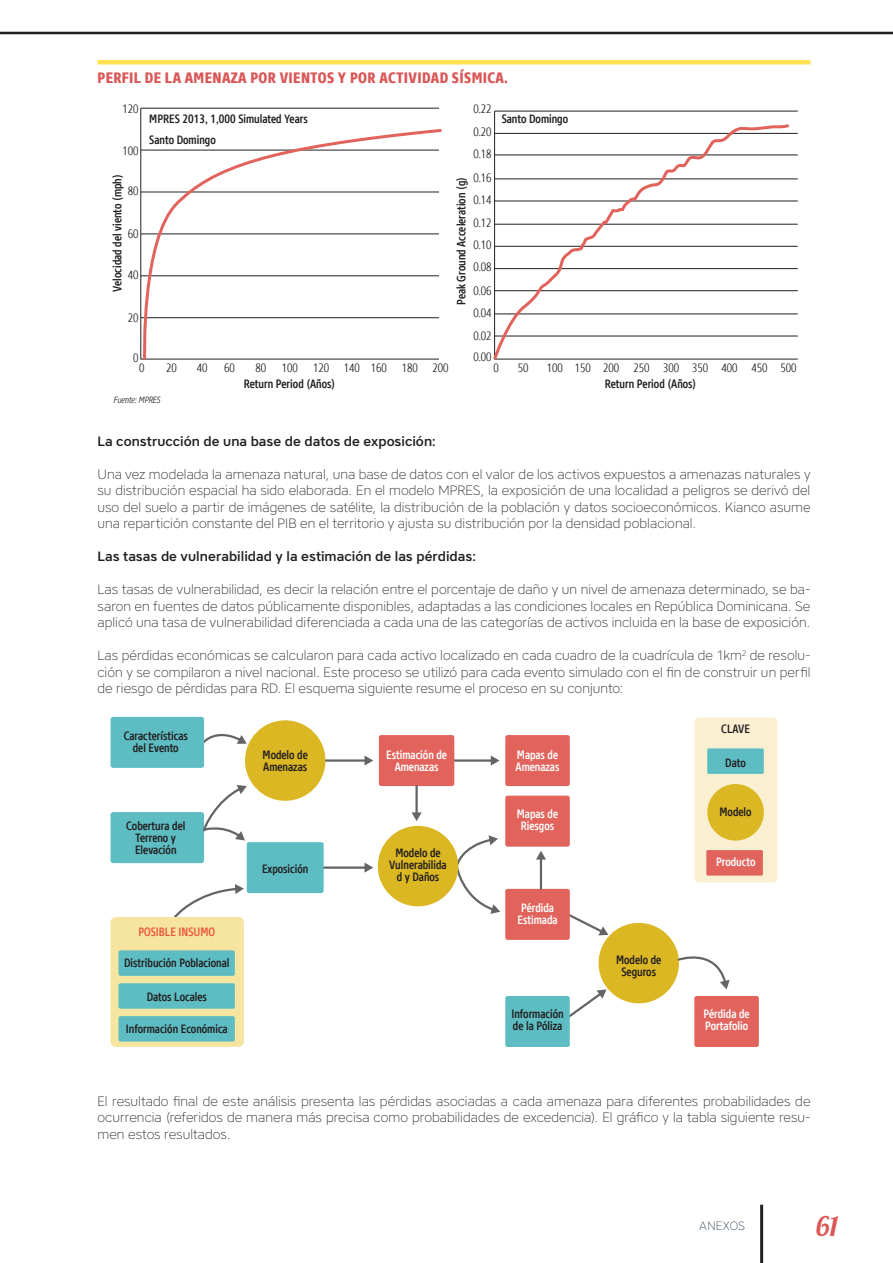
<style>
.page{position:relative;width:893px;height:1263px;background:#fff}
.page>*{position:absolute;margin:0;border:0;box-sizing:border-box;transform-origin:0 0}
.t1{font:27px "Lobster 1.3";color:#da5757}
.t2{font:800 15px "Core Sans N Condensed 77";letter-spacing:.025em;color:#da5757}
.t3{font:200 13.5px/16.5px "Core Sans A25";color:#231f20;text-align:justify}
.t4{font:500 13.5px "Core Sans A55";letter-spacing:.005em;color:#231f20}
.t5{font:500 12px/12px "Core Sans N Condensed 57";color:#231f20;text-align:center}
.t6{font:300 12px/22.4px "Core Sans N Condensed 37";letter-spacing:-.005em;color:#231f20;text-align:justify}
.t7{font:500 12px/12px "Core Sans N Condensed 57";color:#fff}
.t8{font:500 12px "Core Sans N Condensed 57";color:#ec563b}
.t9{font:200 12px "Core Sans A25";color:#2e4558}
.t10{font:italic 300 9px "Core Sans N Condensed 37";color:#231f20}
</style>
<div class="page">
<div style="left:98px;top:60px;width:712px;height:5px;background:#fee251"></div>
<hr style="left:495px;top:336px;width:303px;height:1px;background:#231f20">
<hr style="left:495px;top:314px;width:303px;height:1px;background:#231f20">
<hr style="left:495px;top:290px;width:303px;height:1px;background:#231f20">
<hr style="left:495px;top:268px;width:303px;height:1px;background:#231f20">
<hr style="left:495px;top:246px;width:303px;height:1px;background:#231f20">
<hr style="left:495px;top:224px;width:303px;height:1px;background:#231f20">
<hr style="left:495px;top:201px;width:303px;height:1px;background:#231f20">
<hr style="left:495px;top:179px;width:303px;height:1px;background:#231f20">
<hr style="left:495px;top:133px;width:303px;height:1px;background:#231f20">
<hr style="left:495px;top:111px;width:303px;height:1px;background:#231f20">
<hr style="left:495px;top:155px;width:303px;height:1px;background:#231f20">
<hr style="left:141px;top:108px;width:298px;height:1px;background:#231f20">
<svg style="left:141px;top:127px;width:301px;height:233px"></svg>
<svg style="left:493px;top:122px;width:299px;height:238px"></svg>
<div style="left:694px;top:717px;width:83px;height:165px;background:#faf0d1;border-radius:5px"></div>
<svg style="left:454px;top:835px;width:46px;height:79px"></svg>
<svg style="left:204px;top:727px;width:43px;height:18px"></svg>
<svg style="left:174px;top:884px;width:70px;height:35px"></svg>
<svg style="left:570px;top:914px;width:38px;height:21px"></svg>
<svg style="left:570px;top:989px;width:37px;height:28px"></svg>
<hr style="left:450px;top:759px;width:42px;height:3px;background:#636466">
<svg style="left:491px;top:755px;width:8px;height:11px"></svg>
<hr style="left:324px;top:759px;width:42px;height:3px;background:#636466">
<svg style="left:365px;top:756px;width:8px;height:10px"></svg>
<div style="left:378px;top:826px;width:80px;height:80px;background:#dbb723;border-radius:50%"></div>
<div style="left:245px;top:720px;width:80px;height:81px;background:#dbb723;border-radius:50%"></div>
<div style="left:707px;top:784px;width:57px;height:57px;background:#dbb723;border-radius:50%"></div>
<div style="left:598px;top:923px;width:81px;height:80px;background:#dbb723;border-radius:50%"></div>
<div style="left:111px;top:917px;width:133px;height:130px;background:#f6e4a1;border-radius:5px"></div>
<div style="left:111px;top:717px;width:93px;height:51px;background:#5dbdc3;border-radius:3px"></div>
<div style="left:379px;top:735px;width:75px;height:51px;background:#e1635c;border-radius:2px"></div>
<div style="left:505px;top:735px;width:65px;height:51px;background:#e1635c;border-radius:2px"></div>
<div style="left:694px;top:996px;width:65px;height:51px;background:#e1635c;border-radius:2px"></div>
<div style="left:505px;top:796px;width:65px;height:51px;background:#e1635c;border-radius:2px"></div>
<div style="left:505px;top:889px;width:65px;height:51px;background:#e1635c;border-radius:2px"></div>
<div style="left:505px;top:996px;width:65px;height:51px;background:#5dbdc3;border-radius:2px"></div>
<div style="left:118px;top:950px;width:117px;height:26px;background:#5dbdc3;border-radius:2px"></div>
<div style="left:118px;top:983px;width:117px;height:26px;background:#5dbdc3;border-radius:2px"></div>
<div style="left:118px;top:1016px;width:117px;height:25px;background:#5dbdc3;border-radius:2px"></div>
<div style="left:111px;top:812px;width:93px;height:51px;background:#5dbdc3;border-radius:3px"></div>
<div style="left:247px;top:842px;width:77px;height:51px;background:#5dbdc3;border-radius:2px"></div>
<div style="left:707px;top:748px;width:57px;height:26px;background:#5dbdc3;border-radius:2px"></div>
<div style="left:706px;top:850px;width:57px;height:25px;background:#e1635c;border-radius:2px"></div>
<hr style="left:324px;top:866px;width:42px;height:3px;background:#636466">
<svg style="left:365px;top:863px;width:8px;height:10px"></svg>
<hr style="left:415px;top:786px;width:3px;height:28px;background:#636466">
<svg style="left:412px;top:812px;width:10px;height:9px"></svg>
<hr style="left:540px;top:858px;width:2px;height:31px;background:#636466">
<svg style="left:536px;top:851px;width:10px;height:8px"></svg>
<svg style="left:677px;top:951px;width:53px;height:38px"></svg>
<svg style="left:201px;top:785px;width:46px;height:55px"></svg>
<hr style="left:0;top:32px;width:893px;height:2px;background:#231f20">
<hr style="left:760px;top:1205px;width:3px;height:58px;background:#231f20">
<p class="t2" style="left:98px;top:68px;width:412px">PERFIL DE LA AMENAZA POR VIENTOS Y POR ACTIVIDAD SÍSMICA.</p>
<p class="t6" style="left:122px;top:98px;width:18px">120</p>
<p class="t6" style="left:473px;top:98px;width:20px">0.22<br>0.20<br>0.18</p>
<p class="t6" style="left:473px;top:167px;width:20px">0.16<br>0.14</p>
<p class="t6" style="left:473px;top:212px;width:20px">0.12<br>0.10<br>0.08<br>0.06<br>0.04<br>0.02<br>0.00</p>
<p class="t5" style="left:149px;top:109px;width:160px;line-height:20.9px;text-align:left">MPRES 2013, 1,000 Simulated Years<br>Santo Domingo</p>
<p class="t5" style="left:502px;top:113px;width:68px">Santo Domingo</p>
<p class="t6" style="left:122px;top:140px;width:18px">100</p>
<p class="t6" style="left:128px;top:180px;width:12px">80</p>
<p class="t6" style="left:128px;top:223px;width:12px">60</p>
<p class="t6" style="left:128px;top:264px;width:12px">40</p>
<p class="t6" style="left:128px;top:307px;width:12px">20</p>
<p class="t6" style="left:133px;top:347px;width:7px">0</p>
<p class="t5" style="left:111px;top:292px;width:119px;rotate:-90deg">Velocidad del viento (mph)</p>
<p class="t5" style="left:455px;top:305px;width:129px;rotate:-90deg">Peak Ground Acceleration (g)</p>
<p class="t6" style="left:139px;top:357px;width:7px">0</p>
<p class="t6" style="left:166px;top:357px;width:12px">20</p>
<p class="t6" style="left:197px;top:357px;width:12px">40</p>
<p class="t6" style="left:224px;top:357px;width:12px">60</p>
<p class="t6" style="left:256px;top:357px;width:12px">80</p>
<p class="t6" style="left:282px;top:357px;width:18px">100</p>
<p class="t6" style="left:313px;top:357px;width:137px">120 140 160 180 200</p>
<p class="t6" style="left:493px;top:357px;width:7px">0</p>
<p class="t6" style="left:518px;top:357px;width:12px">50</p>
<p class="t6" style="left:547px;top:357px;width:251px">100 150 200 250 300 350 400 450 500</p>
<p class="t10" style="left:114px;top:394px;width:48px">Fuente: MPRES</p>
<p class="t5" style="left:244px;top:378px;width:93px">Return Period (Años)</p>
<p class="t5" style="left:605px;top:378px;width:93px">Return Period (Años)</p>
<p class="t4" style="left:98px;top:432px;width:340px">La construcción de una base de datos de exposición:</p>
<p class="t3" style="left:98px;top:465px;width:714px">Una vez modelada la amenaza natural, una base de datos con el valor de los activos expuestos a amenazas naturales y su distribución espacial ha sido elaborada. En el modelo MPRES, la exposición de una localidad a peligros se derivó del uso del suelo a partir de imágenes de satélite, la distribución de la población y datos socioeconómicos. Kianco asume una repartición constante del PIB en el territorio y ajusta su distribución por la densidad poblacional.</p>
<p class="t4" style="left:98px;top:547px;width:380px">Las tasas de vulnerabilidad y la estimación de las pérdidas:</p>
<p class="t3" style="left:98px;top:581px;width:714px">Las tasas de vulnerabilidad, es decir la relación entre el porcentaje de daño y un nivel de amenaza determinado, se ba&shy;saron en fuentes de datos públicamente disponibles, adaptadas a las condiciones locales en República Dominicana. Se aplicó una tasa de vulnerabilidad diferenciada a cada una de las categorías de activos incluida en la base de exposición.</p>
<p class="t3" style="left:98px;top:647px;width:714px">Las pérdidas económicas se calcularon para cada activo localizado en cada cuadro de la cuadrícula de 1km<sup>2</sup> de resolu&shy;ción y se compilaron a nivel nacional. Este proceso se utilizó para cada evento simulado con el fin de construir un perfil de riesgo de pérdidas para RD. El esquema siguiente resume el proceso en su conjunto:</p>
<p class="t5" style="left:124px;top:730px;width:66px">Características del Evento</p>
<p class="t5" style="left:126px;top:820px;width:61px">Cobertura del<br>Terreno y<br>Elevación</p>
<p class="t8" style="left:138px;top:924px;width:78px">POSIBLE INSUMO</p>
<p class="t5" style="left:124px;top:957px;width:107px">Distribución Poblacional</p>
<p class="t5" style="left:147px;top:990px;width:62px">Datos Locales</p>
<p class="t5" style="left:126px;top:1023px;width:103px">Información Económica</p>
<p class="t5" style="left:263px;top:749px;width:47px;text-align:left">Modelo de<br>Amenazas</p>
<p class="t7" style="left:386px;top:749px;width:62px;text-align:center">Estimación de<br>Amenazas</p>
<p class="t7" style="left:516px;top:749px;width:45px">Mapas de<br>Amenazas</p>
<p class="t5" style="left:262px;top:863px;width:48px">Exposición</p>
<p class="t5" style="left:389px;top:847px;width:59px">Modelo de<br>Vulnerabilida d y Daños</p>
<p class="t7" style="left:517px;top:808px;width:43px;text-align:center">Mapas de<br>Riesgos</p>
<p class="t7" style="left:517px;top:901px;width:42px">Pérdida<br>Estimada</p>
<p class="t5" style="left:616px;top:954px;width:47px">Modelo de<br>Seguros</p>
<p class="t5" style="left:721px;top:723px;width:30px">CLAVE</p>
<p class="t5" style="left:725px;top:756px;width:22px">Dato</p>
<p class="t5" style="left:719px;top:805px;width:34px">Modelo</p>
<p class="t7" style="left:716px;top:856px;width:41px">Producto</p>
<p class="t5" style="left:511px;top:1007px;width:54px;text-align:left">Información de la Póliza</p>
<p class="t7" style="left:704px;top:1007px;width:48px">Pérdida de<br>Portafolio</p>
<p class="t3" style="left:98px;top:1092px;width:714px">El resultado final de este análisis presenta las pérdidas asociadas a cada amenaza para diferentes probabilidades de ocurrencia (referidos de manera más precisa como probabilidades de excedencia). El gráfico y la tabla siguiente resu&shy;men estos resultados.</p>
<p class="t9" style="left:699px;top:1218px;width:39px">Anexos</p>
<h1 class="t1" style="left:816px;top:1209px;width:23px">61</h1>
</div>
